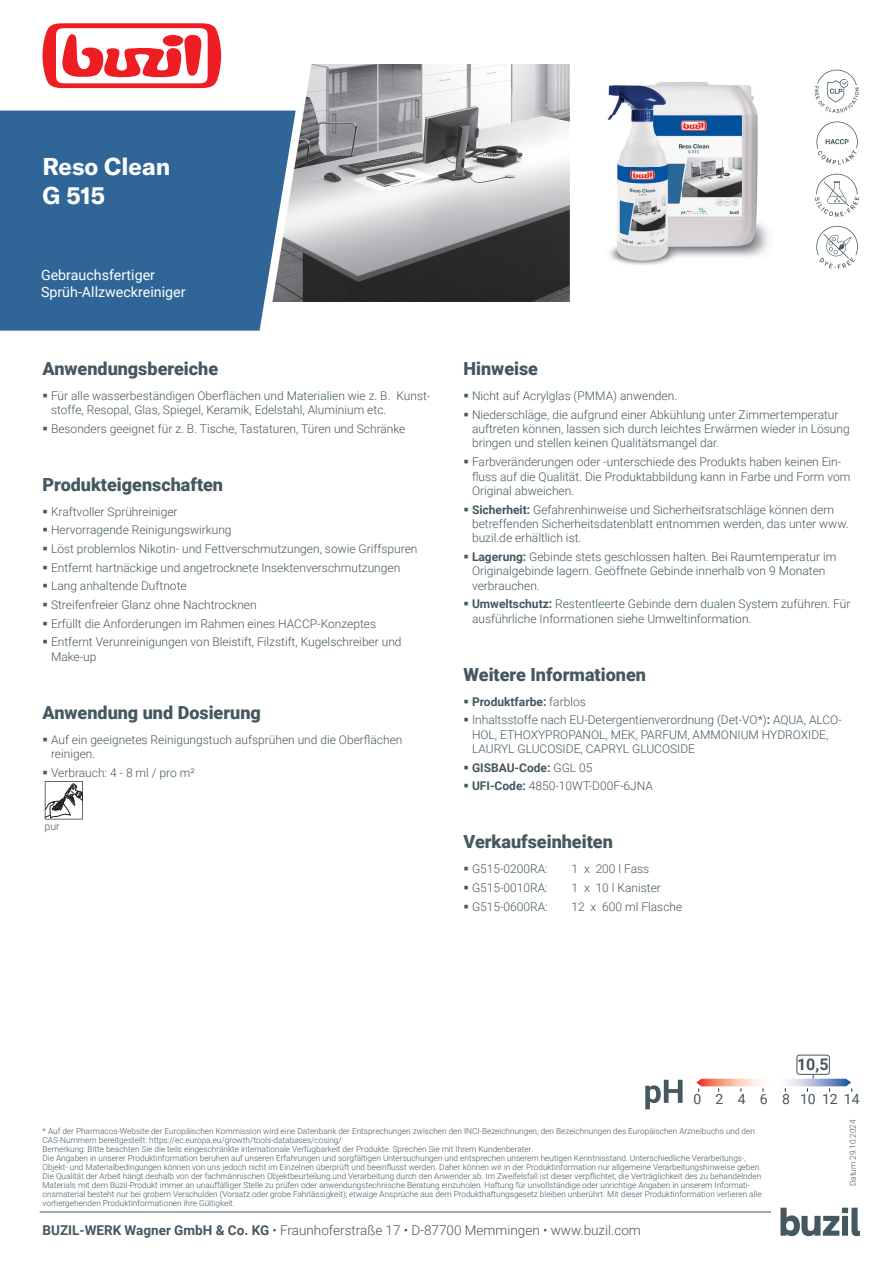
<style>
.page{position:relative;width:893px;height:1263px;background:#fff}
.page>*{position:absolute;margin:0;border:0;box-sizing:border-box;transform-origin:0 0}
.t1{font:700 24px/28.8px "GT America LCG";color:#fff}
.t2{font:900 18px "Roboto";color:#455760}
.t3{font:700 16.05px "Roboto";color:#455760}
.t4{font:14.25px/17.1px "Roboto";color:#fff}
.t5{font:13.95px "Roboto";color:#455760}
.t6{font:300 13.5px "Roboto";color:#455760}
.t7{font:300 12px/14.4px "Roboto";color:#455760}
.t8{font:700 12px "Roboto";color:#455760}
.t9{font:300 10.5px "Roboto";color:#455760}
.t10{font:300 8.25px/9px "Roboto";color:#455760}
.s1{font-weight:700}
.s2{font-weight:300}
</style>
<div class="page">
<img style="left:269px;top:64px;width:300px;height:238px">
<svg style="left:814px;top:69px;width:45px;height:44px"></svg>
<svg style="left:816px;top:121px;width:42px;height:44px"></svg>
<svg style="left:815px;top:174px;width:44px;height:43px"></svg>
<svg style="left:816px;top:226px;width:42px;height:43px"></svg>
<svg style="left:43px;top:23px;width:178px;height:65px"></svg>
<div style="left:0;top:111px;width:296px;height:220px;background:#2f6697"></div>
<svg style="left:45px;top:781px;width:38px;height:38px"></svg>
<hr style="left:40px;top:1212px;width:731px;height:1px;background:#455760">
<svg style="left:780px;top:1208px;width:80px;height:28px"></svg>
<img style="left:607px;top:82px;width:161px;height:183px">
<svg style="left:645px;top:1080px;width:38px;height:29px"></svg>
<svg style="left:696px;top:1075px;width:156px;height:17px"></svg>
<div style="left:796px;top:1054px;width:34px;height:21px;border:1px solid #455760;border-radius:2px"></div>
<h1 class="t1" style="left:43px;top:152px;width:129px">Reso Clean<br>G 515</h1>
<p class="t4" style="left:41px;top:266px;width:146px">Gebrauchsfertiger<br>Sprüh-Allzweckreiniger</p>
<h2 class="t2" style="left:43px;top:356px;width:177px">Anwendungsbereiche</h2>
<p class="t7" style="left:51px;top:388px;width:381px;text-indent:-9px">▪ Für alle wasserbeständigen Oberflächen und Materialien wie z. B. Kunst&shy;stoffe, Resopal, Glas, Spiegel, Keramik, Edelstahl, Aluminium etc.</p>
<p class="t7" style="left:43px;top:421px;width:364px">▪ Besonders geeignet für z. B. Tische, Tastaturen, Türen und Schränke</p>
<h2 class="t2" style="left:43px;top:472px;width:182px">Produkteigenschaften</h2>
<p class="t7" style="left:43px;top:504px;width:137px">▪ Kraftvoller Sprühreiniger</p>
<p class="t7" style="left:43px;top:523px;width:191px">▪ Hervorragende Reinigungswirkung</p>
<p class="t7" style="left:43px;top:541px;width:376px">▪ Löst problemlos Nikotin- und Fettverschmutzungen, sowie Griffspuren</p>
<p class="t7" style="left:43px;top:560px;width:359px">▪ Entfernt hartnäckige und angetrocknete Insektenverschmutzungen</p>
<p class="t7" style="left:43px;top:578px;width:146px">▪ Lang anhaltende Duftnote</p>
<p class="t7" style="left:43px;top:597px;width:216px">▪ Streifenfreier Glanz ohne Nachtrocknen</p>
<p class="t7" style="left:43px;top:616px;width:335px">▪ Erfüllt die Anforderungen im Rahmen eines HACCP-Konzeptes</p>
<p class="t7" style="left:51px;top:634px;width:352px;text-indent:-9px">▪ Entfernt Verunreinigungen von Bleistift, Filzstift, Kugelschreiber und<br>Make-up</p>
<h2 class="t2" style="left:43px;top:699px;width:220px">Anwendung und Dosierung</h2>
<p class="t7" style="left:51px;top:732px;width:353px;text-indent:-9px">▪ Auf ein geeignetes Reinigungstuch aufsprühen und die Oberflächen reinigen.</p>
<p class="t7" style="left:43px;top:765px;width:154px">▪ Verbrauch: 4 - 8 ml / pro m²</p>
<p class="t9" style="left:45px;top:819px;width:17px">pur</p>
<h2 class="t2" style="left:463px;top:356px;width:76px">Hinweise</h2>
<p class="t7" style="left:463px;top:388px;width:215px">▪ Nicht auf Acrylglas (PMMA) anwenden.</p>
<p class="t7" style="left:472px;top:407px;width:379px;text-indent:-9px">▪ Niederschläge, die aufgrund einer Abkühlung unter Zimmertemperatur auftreten können, lassen sich durch leichtes Erwärmen wieder in Lösung bringen und stellen keinen Qualitätsmangel dar.</p>
<p class="t7" style="left:472px;top:454px;width:380px;text-indent:-9px">▪ Farbveränderungen oder -unterschiede des Produkts haben keinen Ein&shy;fluss auf die Qualität. Die Produktabbildung kann in Farbe und Form vom<br>Original abweichen.</p>
<p class="t7" style="left:472px;top:502px;width:378px;text-indent:-9px">▪ <span class="s1">Sicherheit:</span> Gefahrenhinweise und Sicherheitsratschläge können dem betreffenden Sicherheitsdatenblatt entnommen werden, das unter www. buzil.de erhältlich ist.</p>
<p class="t7" style="left:472px;top:549px;width:366px;text-indent:-9px">▪ <span class="s1">Lagerung:</span> Gebinde stets geschlossen halten. Bei Raumtemperatur im<br>Originalgebinde lagern. Geöffnete Gebinde innerhalb von 9 Monaten verbrauchen.</p>
<p class="t7" style="left:472px;top:596px;width:380px;text-indent:-9px">▪ <span class="s1">Umweltschutz:</span> Restentleerte Gebinde dem dualen System zuführen. Für ausführliche Informationen siehe Umweltinformation.</p>
<h2 class="t2" style="left:463px;top:662px;width:184px">Weitere Informationen</h2>
<p class="t8" style="left:463px;top:693px;width:124px">▪ Produktfarbe: <span class="s2">farblos</span></p>
<p class="t7" style="left:472px;top:712px;width:371px;text-indent:-9px">▪ Inhaltsstoffe nach EU-Detergentienverordnung (Det-VO*)<span class="s1">:</span> AQUA, ALCO-<br>HOL, ETHOXYPROPANOL, MEK, PARFUM, AMMONIUM HYDROXIDE,<br>LAURYL GLUCOSIDE, CAPRYL GLUCOSIDE</p>
<p class="t8" style="left:463px;top:759px;width:130px">▪ GISBAU-Code: <span class="s2">GGL 05</span></p>
<p class="t7" style="left:463px;top:778px;width:191px">▪ <span class="s1">UFI-Code:</span> 4850-10WT-D00F-6JNA</p>
<h2 class="t2" style="left:463px;top:829px;width:151px">Verkaufseinheiten</h2>
<p class="t7" style="left:463px;top:861px;width:86px">▪ G515-0200RA:</p>
<p class="t7" style="left:571px;top:861px;width:79px">1 x 200 l Fass</p>
<p class="t7" style="left:463px;top:880px;width:86px">▪ G515-0010RA:</p>
<p class="t7" style="left:571px;top:880px;width:91px">1 x 10 l Kanister</p>
<p class="t7" style="left:463px;top:898px;width:86px">▪ G515-0600RA:</p>
<p class="t7" style="left:571px;top:898px;width:112px">12 x 600 ml Flasche</p>
<h3 class="t3" style="left:797px;top:1052px;width:33px">10,5</h3>
<p class="t5" style="left:694px;top:1089px;width:168px">0 2 4 6 8 101214</p>
<p class="t10" style="left:43px;top:1126px;width:721px">* Auf der Pharmacos-Website der Europäischen Kommission wird eine Datenbank der Entsprechungen zwischen den INCI-Bezeichnungen, den Bezeichnungen des Europäischen Arzneibuchs und den CAS-Nummern bereitgestellt: https://ec.europa.eu/growth/tools-databases/cosing/<br>Bemerkung: Bitte beachten Sie die teils eingeschränkte internationale Verfügbarkeit der Produkte. Sprechen Sie mit Ihrem Kundenberater.<br>Die Angaben in unserer Produktinformation beruhen auf unseren Erfahrungen und sorgfältigen Untersuchungen und entsprechen unserem heutigen Kenntnisstand. Unterschiedliche Verarbeitungs-, Objekt- und Materialbedingungen können von uns jedoch nicht im Einzelnen überprüft und beeinflusst werden. Daher können wir in der Produktinformation nur allgemeine Verarbeitungshinweise geben.<br>Die Qualität der Arbeit hängt deshalb von der fachmännischen Objektbeurteilung und Verarbeitung durch den Anwender ab. Im Zweifelsfall ist dieser verpflichtet, die Verträglichkeit des zu behandelnden Materials mit dem Buzil-Produkt immer an unauffälliger Stelle zu prüfen oder anwendungstechnische Beratung einzuholen. Haftung für unvollständige oder unrichtige Angaben in unserem Informati&shy;onsmaterial besteht nur bei grobem Verschulden (Vorsatz oder grobe Fahrlässigkeit); etwaige Ansprüche aus dem Produkthaftungsgesetz bleiben unberührt. Mit dieser Produktinformation verlieren alle vorhergehenden Produktinformationen ihre Gültigkeit.</p>
<p class="t10" style="left:848px;top:1186px;width:68px;rotate:-90deg">Datum 29.10.2024</p>
<p class="t6" style="left:43px;top:1221px;width:600px"><span class="s1">BUZIL-WERK Wagner GmbH &amp; Co. KG</span> • Fraunhoferstraße 17 • D-87700 Memmingen • www.buzil.com</p>
</div>
